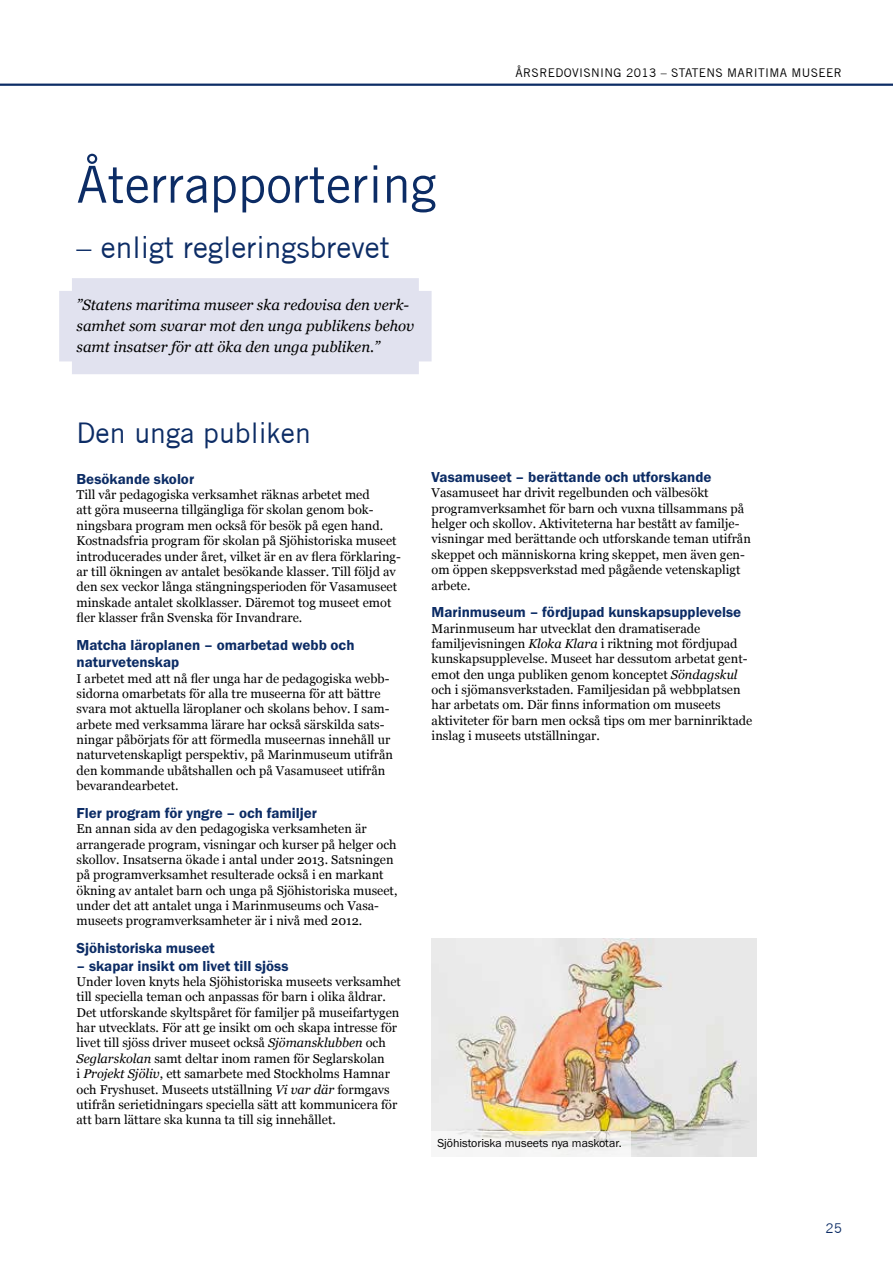
<style>
.page{position:relative;width:893px;height:1263px;background:#fff}
.page>*{position:absolute;margin:0;border:0;box-sizing:border-box;transform-origin:0 0}
.t1{font:51px "Trade Gothic";color:#0c2c65}
.t2{font:30px "Trade Gothic";color:#0c2c65}
.t3{font:28.5px "Trade Gothic";color:#0c2c65}
.t4{font:15px/17.7px "Franklin Gothic URW Dem";color:#0c2c65}
.t5{font:italic 15px/21px "Georgia";color:#000}
.t6{font:13.5px "Trade Gothic";color:#0c2c65}
.t7{font:12.75px/15.3px "Georgia";color:#000}
.t8{font:12px "Trade Gothic";letter-spacing:.03em;color:#000}
.t9{font:12px "Franklin Gothic URW Boo";color:#000}
.s1{font-style:italic}
</style>
<div class="page">
<hr style="left:0;top:84px;width:893px;height:2px;background:#0c2c65">
<div style="left:59px;top:278px;width:373px;height:96px;background:#e1e2ef"></div>
<img style="left:432px;top:939px;width:325px;height:217px">
<svg style="left:432px;top:1131px;width:199px;height:25px;fill:#f5f4f3"></svg>
<h1 class="t1" style="left:77px;top:154px;width:361px">Återrapportering</h1>
<h2 class="t2" style="left:77px;top:230px;width:315px">– enligt regleringsbrevet</h2>
<p class="t5" style="left:77px;top:293px;width:339px">”Statens maritima museer ska redovisa den verk&shy;samhet som svarar mot den unga publikens behov samt insatser för att öka den unga publiken.”</p>
<p class="t8" style="left:516px;top:65px;width:328px">ÅRSREDOVISNING 2013 – STATENS MARITIMA MUSEER</p>
<h3 class="t3" style="left:77px;top:416px;width:236px">Den unga publiken</h3>
<p class="t4" style="left:77px;top:470px;width:119px">Besökande skolor</p>
<p class="t7" style="left:77px;top:486px;width:326px">Till vår pedagogiska verksamhet räknas arbetet med<br>att göra museerna tillgängliga för skolan genom bok&shy;ningsbara program men också för besök på egen hand.<br>Kostnadsfria program för skolan på Sjöhistoriska museet introducerades under året, vilket är en av flera förklaring&shy;ar till ökningen av antalet besökande klasser. Till följd av den sex veckor långa stängningsperioden för Vasamuseet minskade antalet skolklasser. Däremot tog museet emot fler klasser från Svenska för Invandrare.</p>
<p class="t4" style="left:77px;top:635px;width:279px">Matcha läroplanen – omarbetad webb och naturvetenskap</p>
<p class="t7" style="left:77px;top:670px;width:318px">I arbetet med att nå fler unga har de pedagogiska webb&shy;sidorna omarbetats för alla tre museerna för att bättre svara mot aktuella läroplaner och skolans behov. I sam&shy;arbete med verksamma lärare har också särskilda sats&shy;ningar påbörjats för att förmedla museernas innehåll ur naturvetenskapligt perspektiv, på Marinmuseum utifrån den kommande ubåtshallen och på Vasamuseet utifrån bevarandearbetet.</p>
<p class="t4" style="left:77px;top:804px;width:242px">Fler program för yngre – och familjer</p>
<p class="t7" style="left:77px;top:821px;width:322px">En annan sida av den pedagogiska verksamheten är arrangerade program, visningar och kurser på helger och skollov. Insatserna ökade i antal under 2013. Satsningen på programverksamhet resulterade också i en markant ökning av antalet barn och unga på Sjöhistoriska museet, under det att antalet unga i Marinmuseums och Vasa&shy;museets programverksamheter är i nivå med 2012.</p>
<p class="t4" style="left:77px;top:939px;width:140px">Sjöhistoriska museet</p>
<p class="t4" style="left:77px;top:956px;width:214px">– skapar insikt om livet till sjöss</p>
<p class="t7" style="left:77px;top:973px;width:326px">Under loven knyts hela Sjöhistoriska museets verksamhet till speciella teman och anpassas för barn i olika åldrar.<br>Det utforskande skyltspåret för familjer på museifartygen har utvecklats. För att ge insikt om och skapa intresse för livet till sjöss driver museet också <span class="s1">Sjömansklubben</span> och <span class="s1">Seglarskolan</span> samt deltar inom ramen för Seglarskolan<br>i <span class="s1">Projekt Sjöliv</span>, ett samarbete med Stockholms Hamnar och Fryshuset. Museets utställning <span class="s1">Vi var där</span> formgavs utifrån serietidningars speciella sätt att kommunicera för att barn lättare ska kunna ta till sig innehållet.</p>
<p class="t4" style="left:432px;top:468px;width:282px">Vasamuseet – berättande och utforskande</p>
<p class="t7" style="left:432px;top:485px;width:321px">Vasamuseet har drivit regelbunden och välbesökt programverksamhet för barn och vuxna tillsammans på helger och skollov. Aktiviteterna har bestått av familje&shy;visningar med berättande och utforskande teman utifrån skeppet och människorna kring skeppet, men även gen&shy;om öppen skeppsverkstad med pågående vetenskapligt arbete.</p>
<p class="t4" style="left:432px;top:603px;width:311px">Marinmuseum – fördjupad kunskapsupplevelse</p>
<p class="t7" style="left:432px;top:620px;width:322px">Marinmuseum har utvecklat den dramatiserade familjevisningen <span class="s1">Kloka Klara</span> i riktning mot fördjupad kunskapsupplevelse. Museet har dessutom arbetat gent&shy;emot den unga publiken genom konceptet <span class="s1">Söndagskul </span>och i sjömansverkstaden. Familjesidan på webbplatsen har arbetats om. Där finns information om museets aktiviteter för barn men också tips om mer barninriktade inslag i museets utställningar.</p>
<p class="t9" style="left:437px;top:1135px;width:186px">Sjöhistoriska museets nya maskotar.</p>
<p class="t6" style="left:825px;top:1220px;width:18px">25</p>
</div>
